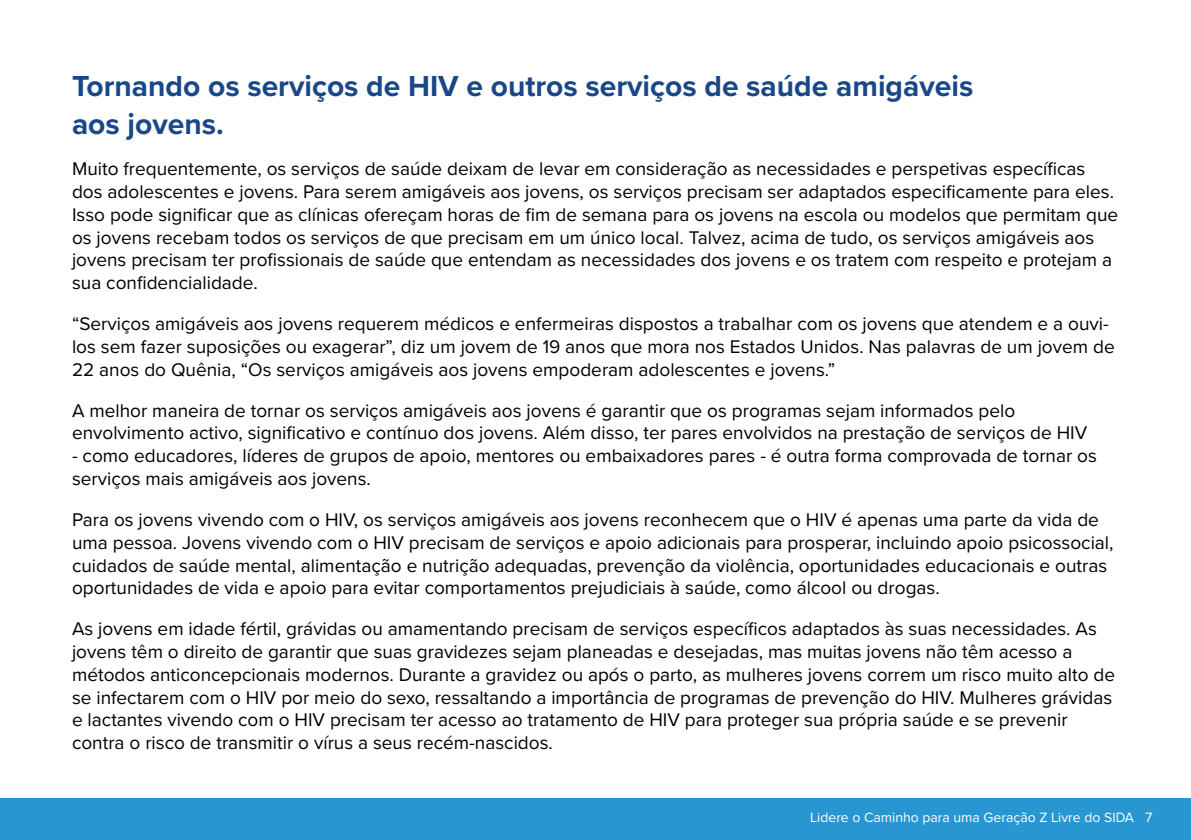
<style>
.page{position:relative;width:1191px;height:840px;background:#fff}
.page>*{position:absolute;margin:0;border:0;box-sizing:border-box;transform-origin:0 0}
.t1{font:700 30px/38.4px "Proxima Nova";color:#194788}
.t2{font:19px/22.8px "Proxima Nova";color:#000}
.t3{font:14px "Proxima Nova";color:#fff}
</style>
<div class="page">
<div style="left:0;top:797px;width:1191px;height:42px;background:#2896d0"></div>
<h1 class="t1" style="left:72px;top:66px;width:903px">Tornando os serviços de HIV e outros serviços de saúde amigáveis aos jovens.</h1>
<p class="t2" style="left:72px;top:156px;width:1047px">Muito frequentemente, os serviços de saúde deixam de levar em consideração as necessidades e perspetivas específicas dos adolescentes e jovens. Para serem amigáveis aos jovens, os serviços precisam ser adaptados especificamente para eles.<br>Isso pode significar que as clínicas ofereçam horas de fim de semana para os jovens na escola ou modelos que permitam que os jovens recebam todos os serviços de que precisam em um único local. Talvez, acima de tudo, os serviços amigáveis aos jovens precisam ter profissionais de saúde que entendam as necessidades dos jovens e os tratem com respeito e protejam a sua confidencialidade.</p>
<p class="t2" style="left:72px;top:311px;width:1044px">“Serviços amigáveis aos jovens requerem médicos e enfermeiras dispostos a trabalhar com os jovens que atendem e a ouvi&shy;los sem fazer suposições ou exagerar”, diz um jovem de 19 anos que mora nos Estados Unidos. Nas palavras de um jovem de<br>22 anos do Quênia, “Os serviços amigáveis aos jovens empoderam adolescentes e jovens.”</p>
<p class="t2" style="left:72px;top:398px;width:1016px">A melhor maneira de tornar os serviços amigáveis aos jovens é garantir que os programas sejam informados pelo envolvimento activo, significativo e contínuo dos jovens. Além disso, ter pares envolvidos na prestação de serviços de HIV</p>
<p class="t2" style="left:72px;top:443px;width:1026px">- como educadores, líderes de grupos de apoio, mentores ou embaixadores pares - é outra forma comprovada de tornar os serviços mais amigáveis aos jovens.</p>
<p class="t2" style="left:72px;top:507px;width:1043px">Para os jovens vivendo com o HIV, os serviços amigáveis aos jovens reconhecem que o HIV é apenas uma parte da vida de uma pessoa. Jovens vivendo com o HIV precisam de serviços e apoio adicionais para prosperar, incluindo apoio psicossocial, cuidados de saúde mental, alimentação e nutrição adequadas, prevenção da violência, oportunidades educacionais e outras oportunidades de vida e apoio para evitar comportamentos prejudiciais à saúde, como álcool ou drogas.</p>
<p class="t2" style="left:72px;top:616px;width:1044px">As jovens em idade fértil, grávidas ou amamentando precisam de serviços específicos adaptados às suas necessidades. As jovens têm o direito de garantir que suas gravidezes sejam planeadas e desejadas, mas muitas jovens não têm acesso a métodos anticoncepcionais modernos. Durante a gravidez ou após o parto, as mulheres jovens correm um risco muito alto de se infectarem com o HIV por meio do sexo, ressaltando a importância de programas de prevenção do HIV. Mulheres grávidas e lactantes vivendo com o HIV precisam ter acesso ao tratamento de HIV para proteger sua própria saúde e se prevenir contra o risco de transmitir o vírus a seus recém-nascidos.</p>
<p class="t3" style="left:810px;top:806px;width:344px">Lidere o Caminho para uma Geração Z Livre do SIDA 7</p>
</div>
